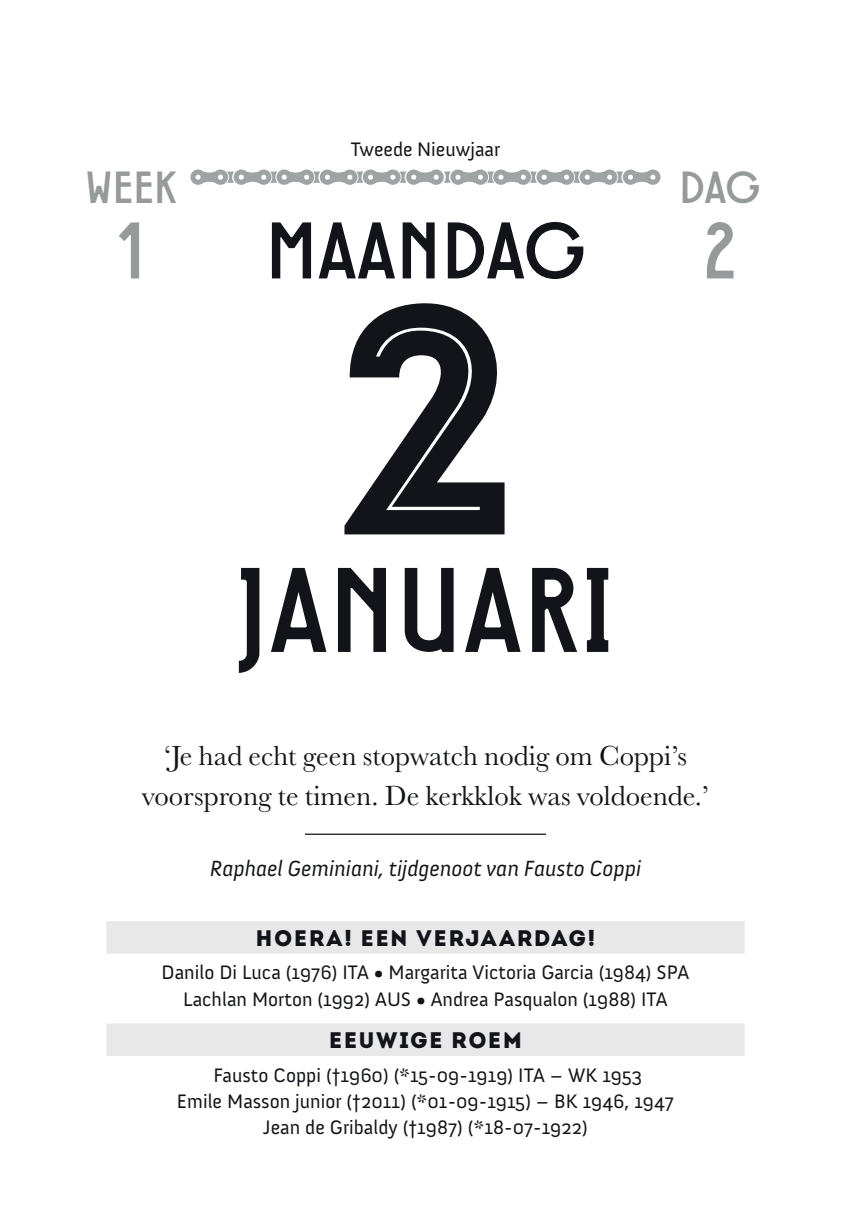
<style>
.page{position:relative;width:851px;height:1205px;background:#fff}
.page>*{position:absolute;margin:0;border:0;box-sizing:border-box;transform-origin:0 0}
.t1{font:325px "Intro Inline";color:#121419}
.t2{font:600 120px "Neue Droschke";color:#121419}
.t3{font:600 80px "Neue Droschke";color:#121419}
.t4{font:600 80px "Neue Droschke";color:#979a9b}
.t5{font:600 45px "Neue Droschke";color:#979a9b}
.t6{font:28.75px/40px "Baskerville";color:#121419;text-align:center}
.t7{font:italic 22.5px "Anivers";color:#121419}
.t8{font:22.5px "Intro";letter-spacing:.065em;color:#121419}
.t9{font:20px/26.2px "Anivers";color:#121419;text-align:center}
</style>
<div class="page">
<svg style="left:190px;top:169px;width:470px;height:16px"></svg>
<hr style="left:305px;top:833px;width:241px;height:2px;background:#121419">
<div style="left:106px;top:921px;width:638px;height:32px;background:#e8e8e9"></div>
<div style="left:106px;top:1023px;width:638px;height:33px;background:#e8e8e9"></div>
<h3 class="t5" style="left:85px;top:163px;width:93px">WEEK</h3>
<h3 class="t4" style="left:117px;top:206px;width:29px">1</h3>
<p class="t9" style="left:351px;top:136px;width:151px">Tweede Nieuwjaar</p>
<h3 class="t5" style="left:679px;top:163px;width:83px">DAG</h3>
<h3 class="t3" style="left:265px;top:206px;width:322px">MAANDAG</h3>
<h3 class="t4" style="left:703px;top:206px;width:35px">2</h3>
<h1 class="t1" style="left:336px;top:226px;width:180px">2</h1>
<h2 class="t2" style="left:236px;top:544px;width:380px">JANUARI</h2>
<h3 class="t6" style="left:142px;top:736px;width:568px">‘Je had echt geen stopwatch nodig om Coppi’s voorsprong te timen. De kerkklok was voldoende.’</h3>
<p class="t7" style="left:210px;top:856px;width:432px">Raphael Geminiani, tijdgenoot van Fausto Coppi</p>
<p class="t8" style="left:255px;top:924px;width:341px">HOERA! EEN VERJAARDAG!</p>
<p class="t9" style="left:162px;top:960px;width:529px">Danilo Di Luca (1976) ITA • Margarita Victoria Garcia (1984) SPA<br>Lachlan Morton (1992) AUS • Andrea Pasqualon (1988) ITA</p>
<p class="t8" style="left:329px;top:1027px;width:195px">EEUWIGE ROEM</p>
<p class="t9" style="left:177px;top:1062px;width:498px">Fausto Coppi (†1960) (*15-09-1919) ITA – WK 1953<br>Emile Masson junior (†2011) (*01-09-1915) – BK 1946, 1947<br>Jean de Gribaldy (†1987) (*18-07-1922)</p>
</div>
